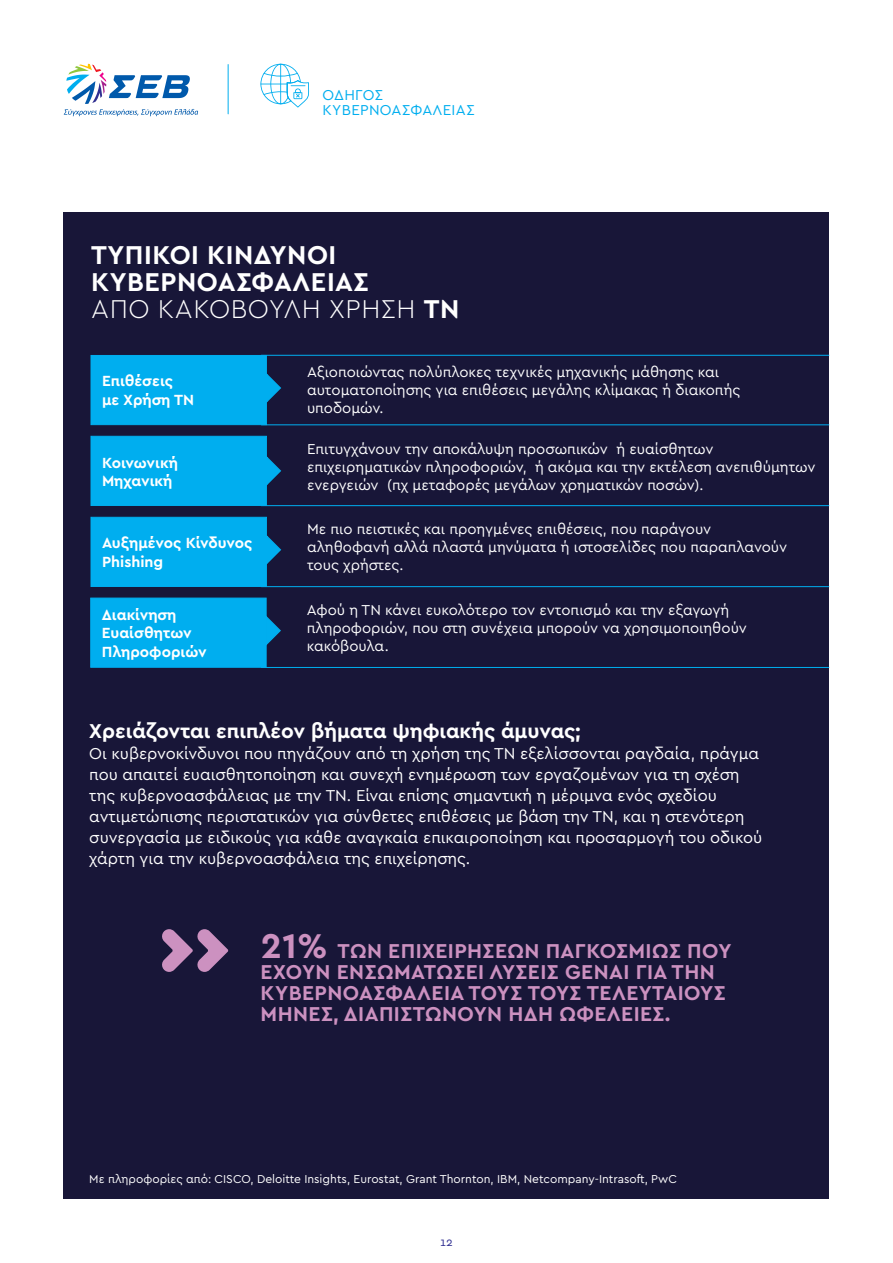
<style>
.page{position:relative;width:893px;height:1263px;background:#fff}
.page>*{position:absolute;margin:0;border:0;box-sizing:border-box;transform-origin:0 0}
.t1{font:700 27px/27px "Cera GR";letter-spacing:.02em;color:#fff}
.t2{font:700 21px/21px "Cera GR";letter-spacing:.02em;color:#cc91c0}
.t3{font:700 21px "Cera GR";color:#fff}
.t4{font:16.5px/21px "Cera GR";color:#fff}
.t5{font:700 15.45px/18.5px "Cera GR";color:#fff}
.t6{font:15px/18px "Cera GR";color:#fff}
.t7{font:15px/15px "Cera GR";letter-spacing:.02em;color:#00aeef}
.t8{font:12px "Cera GR";color:#fff}
.t9{font:12px "Cera GR";color:#313092}
.s1{font-weight:300}
.s2{font-size:36px}
</style>
<div class="page">
<div style="left:64px;top:213px;width:765px;height:986px;background:#181638"></div>
<svg style="left:64px;top:64px;width:134px;height:52px"></svg>
<svg style="left:260px;top:64px;width:49px;height:44px"></svg>
<hr style="left:228px;top:65px;width:1px;height:49px;background:#00aeef">
<div style="left:91px;top:355px;width:176px;height:70px;background:#00aeef"></div>
<svg style="left:265px;top:372px;width:16px;height:33px"></svg>
<div style="left:91px;top:517px;width:176px;height:70px;background:#00aeef;border:1px solid #00aeef"></div>
<svg style="left:265px;top:534px;width:17px;height:33px"></svg>
<div style="left:90px;top:598px;width:177px;height:70px;background:#00aeef;border:1px solid #00aeef"></div>
<svg style="left:265px;top:615px;width:16px;height:33px"></svg>
<div style="left:91px;top:436px;width:176px;height:70px;background:#00aeef;border:1px solid #00aeef"></div>
<svg style="left:265px;top:455px;width:17px;height:33px"></svg>
<hr style="left:261px;top:425px;width:568px;height:1px;background:#00aeef">
<hr style="left:261px;top:355px;width:568px;height:1px;background:#00aeef">
<hr style="left:261px;top:505px;width:568px;height:1px;background:#00aeef">
<hr style="left:261px;top:586px;width:568px;height:1px;background:#00aeef">
<hr style="left:261px;top:667px;width:568px;height:1px;background:#00aeef">
<svg style="left:162px;top:929px;width:66px;height:43px"></svg>
<p class="t7" style="left:322px;top:87px;width:154px">ΟΔΗΓΌΣ<br>ΚΥΒΕΡΝΟΑΣΦΆΛΕΙΑΣ</p>
<h1 class="t1" style="left:91px;top:242px;width:369px">ΤΥΠΙΚΟΊ ΚΊΝΔΥΝΟΙ<br>ΚΥΒΕΡΝΟΑΣΦΆΛΕΙΑΣ<br><span class="s1">ΑΠΌ ΚΑΚΌΒΟΥΛΗ ΧΡΉΣΗ</span> ΤΝ</h1>
<p class="t5" style="left:102px;top:372px;width:93px">Επιθέσεις με Χρήση ΤΝ</p>
<p class="t6" style="left:307px;top:363px;width:435px">Aξιοποιώντας πολύπλοκες τεχνικές μηχανικής μάθησης και αυτοματοποίησης για επιθέσεις μεγάλης κλίμακας ή διακοπής υποδομών.</p>
<p class="t5" style="left:102px;top:453px;width:77px">Κοινωνική<br>Μηχανική</p>
<p class="t5" style="left:102px;top:534px;width:152px">Αυξημένος Κίνδυνος<br>Phishing</p>
<p class="t6" style="left:307px;top:440px;width:510px">Επιτυγχάνουν την αποκάλυψη προσωπικών ή ευαίσθητων επιχειρηματικών πληροφοριών, ή ακόμα και την εκτέλεση ανεπιθύμητων ενεργειών (πχ μεταφορές μεγάλων χρηματικών ποσών).</p>
<p class="t6" style="left:307px;top:520px;width:482px">Με πιο πειστικές και προηγμένες επιθέσεις, που παράγουν αληθοφανή αλλά πλαστά μηνύματα ή ιστοσελίδες που παραπλανούν τους χρήστες.</p>
<p class="t5" style="left:102px;top:605px;width:106px">Διακίνηση<br>Ευαίσθητων<br>Πληροφοριών</p>
<p class="t6" style="left:307px;top:601px;width:442px">Αφού η ΤΝ κάνει ευκολότερο τον εντοπισμό και την εξαγωγή πληροφοριών, που στη συνέχεια μπορούν να χρησιμοποιηθούν κακόβουλα.</p>
<h2 class="t3" style="left:89px;top:719px;width:493px">Χρειάζονται επιπλέον βήματα ψηφιακής άμυνας;</h2>
<p class="t4" style="left:89px;top:743px;width:674px">Οι κυβερνοκίνδυνοι που πηγάζουν από τη χρήση της ΤΝ εξελίσσονται ραγδαία, πράγμα που απαιτεί ευαισθητοποίηση και συνεχή ενημέρωση των εργαζομένων για τη σχέση της κυβερνοασφάλειας με την ΤΝ. Είναι επίσης σημαντική η μέριμνα ενός σχεδίου αντιμετώπισης περιστατικών για σύνθετες επιθέσεις με βάση την ΤΝ, και η στενότερη συνεργασία με ειδικούς για κάθε αναγκαία επικαιροποίηση και προσαρμογή του οδικού χάρτη για την κυβερνοασφάλεια της επιχείρησης.</p>
<h2 class="t2" style="left:261px;top:940px;width:472px"><span class="s2">21%</span> ΤΩΝ ΕΠΙΧΕΙΡΉΣΕΩΝ ΠΑΓΚΟΣΜΊΩΣ ΠΟΥ ΈΧΟΥΝ ΕΝΣΩΜΑΤΏΣΕΙ ΛΎΣΕΙΣ GENAI ΓΙΑ ΤΗΝ ΚΥΒΕΡΝΟΑΣΦΆΛΕΙΆ ΤΟΥΣ ΤΟΥΣ ΤΕΛΕΥΤΑΊΟΥΣ ΜΉΝΕΣ, ΔΙΑΠΙΣΤΏΝΟΥΝ ΉΔΗ ΩΦΈΛΕΙΕΣ.</h2>
<p class="t8" style="left:89px;top:1172px;width:589px">Με πληροφορίες από: CISCO, Deloitte Insights, Eurostat, Grant Thornton, IBM, Netcompany-Intrasoft, PwC</p>
<p class="t9" style="left:440px;top:1235px;width:14px">12</p>
</div>
